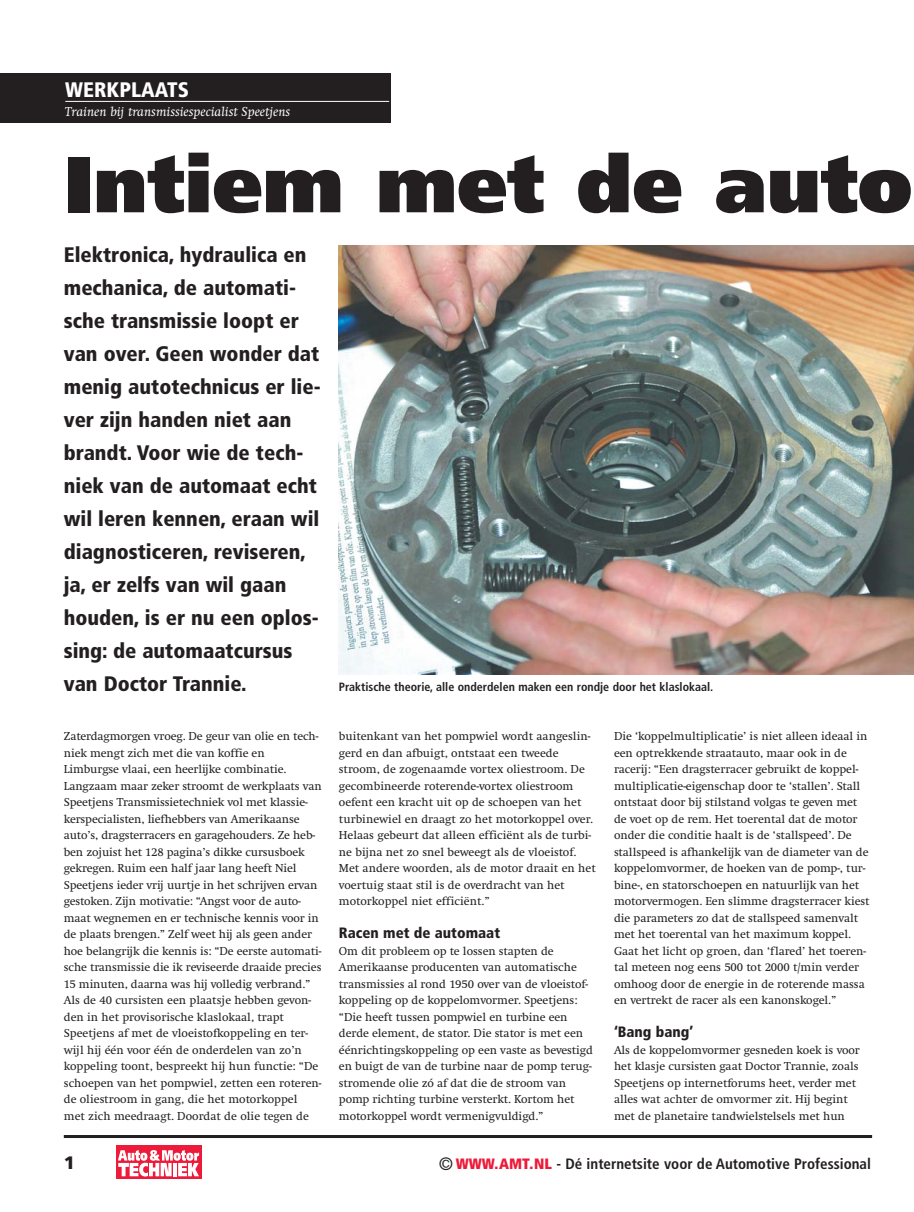
<style>
.page{position:relative;width:914px;height:1212px;background:#fff}
.page>*{position:absolute;margin:0;border:0;box-sizing:border-box;transform-origin:0 0}
.t1{font:900 79.5px "Frutiger";color:#231f20}
.t2{font:900 condensed 21px/33px "Frutiger";color:#231f20}
.t3{font:900 condensed 21px "Frutiger";color:#fff}
.t4{font:900 18px "Frutiger";color:#231f20}
.t5{font:700 condensed 15px "Frutiger";color:#231f20}
.t6{font:900 condensed 15px "Frutiger";color:#231f20}
.t7{font:italic 13.5px "Swift";color:#fff}
.t8{font:12px/16.5px "Swift";letter-spacing:-.005em;color:#231f20}
.t9{font:700 condensed 12px "Frutiger";color:#231f20}
.s1{font-weight:400;font-size:18px}
.s2{font-weight:900;color:#ed1a3a}
</style>
<div class="page">
<img style="left:339px;top:245px;width:575px;height:429px">
<hr style="left:64px;top:1135px;width:808px;height:3px;background:#231f20">
<div style="left:0;top:73px;width:390px;height:49px;background:#231f20"></div>
<hr style="left:65px;top:101px;width:324px;height:1px;background:#fff">
<div style="left:116px;top:1146px;width:85px;height:33px;background:#ed1a3a"></div>
<svg style="left:118px;top:1150px;width:81px;height:27px"></svg>
<h2 class="t3" style="left:65px;top:81px;width:125px">WERKPLAATS</h2>
<p class="t7" style="left:65px;top:107px;width:226px">Trainen bij transmissiespecialist Speetjens</p>
<h1 class="t1" style="left:64px;top:153px;width:850px">Intiem met de auto</h1>
<p class="t2" style="left:64px;top:240px;width:258px">Elektronica, hydraulica en mechanica, de automati&shy;sche transmissie loopt er van over. Geen wonder dat menig autotechnicus er lie&shy;ver zijn handen niet aan brandt. Voor wie de tech&shy;niek van de automaat echt wil leren kennen, eraan wil diagnosticeren, reviseren, ja, er zelfs van wil gaan houden, is er nu een oplos&shy;sing: de automaatcursus van Doctor Trannie.</p>
<p class="t9" style="left:339px;top:682px;width:376px">Praktische theorie, alle onderdelen maken een rondje door het klaslokaal.</p>
<p class="t8" style="left:64px;top:729px;width:259px">Zaterdagmorgen vroeg. De geur van olie en tech&shy;niek mengt zich met die van koffie en Limburgse vlaai, een heerlijke combinatie.<br>Langzaam maar zeker stroomt de werkplaats van Speetjens Transmissietechniek vol met klassie&shy;kerspecialisten, liefhebbers van Amerikaanse auto’s, dragsterracers en garagehouders. Ze heb&shy;ben zojuist het 128 pagina’s dikke cursusboek gekregen. Ruim een half jaar lang heeft Niel Speetjens ieder vrij uurtje in het schrijven ervan gestoken. Zijn motivatie: “Angst voor de auto&shy;maat wegnemen en er technische kennis voor in de plaats brengen.” Zelf weet hij als geen ander hoe belangrijk die kennis is: “De eerste automati&shy;sche transmissie die ik reviseerde draaide precies 15 minuten, daarna was hij volledig verbrand.” Als de 40 cursisten een plaatsje hebben gevon&shy;den in het provisorische klaslokaal, trapt Speetjens af met de vloeistofkoppeling en ter&shy;wijl hij één voor één de onderdelen van zo’n koppeling toont, bespreekt hij hun functie: “De schoepen van het pompwiel, zetten een roteren&shy;de oliestroom in gang, die het motorkoppel<br>met zich meedraagt. Doordat de olie tegen de</p>
<p class="t8" style="left:339px;top:729px;width:258px">buitenkant van het pompwiel wordt aangeslin&shy;gerd en dan afbuigt, ontstaat een tweede stroom, de zogenaamde vortex oliestroom. De gecombineerde roterende-vortex oliestroom oefent een kracht uit op de schoepen van het turbinewiel en draagt zo het motorkoppel over.<br>Helaas gebeurt dat alleen efficiënt als de turbi&shy;ne bijna net zo snel beweegt als de vloeistof.<br>Met andere woorden, als de motor draait en het voertuig staat stil is de overdracht van het motorkoppel niet efficiënt.”</p>
<p class="t6" style="left:339px;top:927px;width:163px">Racen met de automaat</p>
<p class="t8" style="left:339px;top:944px;width:256px">Om dit probleem op te lossen stapten de Amerikaanse producenten van automatische transmissies al rond 1950 over van de vloeistof&shy;koppeling op de koppelomvormer. Speetjens: “Die heeft tussen pompwiel en turbine een derde element, de stator. Die stator is met een éénrichtingskoppeling op een vaste as bevestigd en buigt de van de turbine naar de pomp terug&shy;stromende olie zó af dat die de stroom van pomp richting turbine versterkt. Kortom het motorkoppel wordt vermenigvuldigd.”</p>
<p class="t8" style="left:614px;top:729px;width:257px">Die ‘koppelmultiplicatie’ is niet alleen ideaal in een optrekkende straatauto, maar ook in de racerij: “Een dragsterracer gebruikt de koppel&shy;multiplicatie-eigenschap door te ‘stallen’. Stall ontstaat door bij stilstand volgas te geven met de voet op de rem. Het toerental dat de motor onder die conditie haalt is de ‘stallspeed’. De stallspeed is afhankelijk van de diameter van de koppelomvormer, de hoeken van de pomp-, tur&shy;bine-, en statorschoepen en natuurlijk van het motorvermogen. Een slimme dragsterracer kiest die parameters zo dat de stallspeed samenvalt met het toerental van het maximum koppel.<br>Gaat het licht op groen, dan ‘flared’ het toeren&shy;tal meteen nog eens 500 tot 2000 t/min verder omhoog door de energie in de roterende massa en vertrekt de racer als een kanonskogel.”</p>
<p class="t6" style="left:614px;top:1026px;width:81px">‘Bang bang’</p>
<p class="t8" style="left:614px;top:1043px;width:247px">Als de koppelomvormer gesneden koek is voor het klasje cursisten gaat Doctor Trannie, zoals Speetjens op internetforums heet, verder met alles wat achter de omvormer zit. Hij begint met de planetaire tandwielstelsels met hun</p>
<h3 class="t4" style="left:64px;top:1156px;width:13px">1</h3>
<p class="t5" style="left:439px;top:1158px;width:434px"><span class="s1">©</span> <span class="s2">WWW.AMT.NL</span> - Dé internetsite voor de Automotive Professional</p>
</div>
